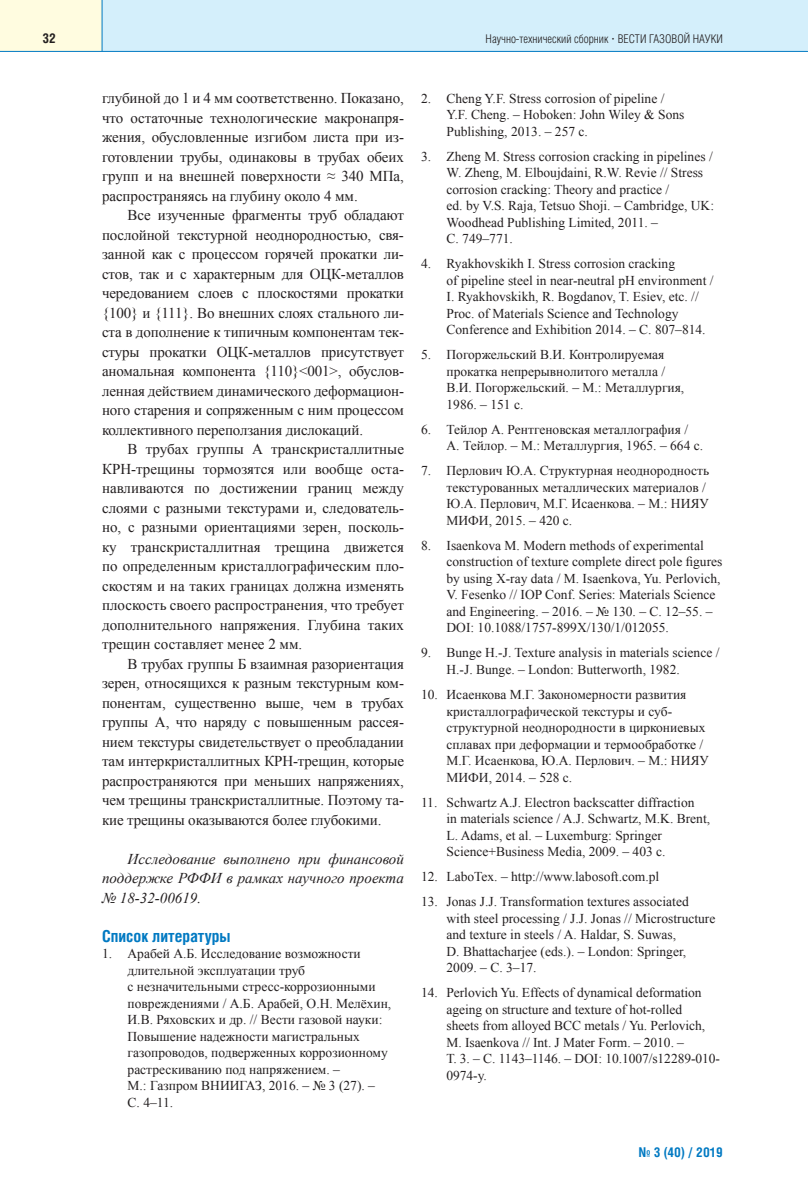
<style>
.page{position:relative;width:808px;height:1191px;background:#fff}
.page>*{position:absolute;margin:0;border:0;box-sizing:border-box;transform-origin:0 0}
.t1{font:700 16.5px "Helios Cond";color:#0079c2}
.t2{font:15px/19.5px "Times New Roman";letter-spacing:-.01em;color:#231f20;text-align:justify}
.t3{font:italic 15px/19.5px "Times New Roman";color:#231f20;text-align:justify}
.t4{font:13.5px/16.5px "Times New Roman";color:#231f20}
.t5{font:700 13.5px "Helios Cond";color:#0079c2}
.t6{font:700 13.5px "Helios Cond";color:#231f20}
.t7{font:300 12px "Helios Cond";color:#231f20}
.s1{font-family:"Times New Roman";font-weight:700}
</style>
<div class="page">
<div style="left:102px;top:0;width:706px;height:51px;background:#d4effb"></div>
<div style="left:0;top:0;width:102px;height:51px;background:#fffce0"></div>
<hr style="left:0;top:51px;width:808px;height:1px;background:#0079c2">
<hr style="left:102px;top:0;width:1px;height:51px;background:#0079c2">
<p class="t6" style="left:43px;top:33px;width:15px">32</p>
<p class="t7" style="left:486px;top:34px;width:239px">Научно-технический сборник <span class="s1">·</span> ВЕСТИ ГАЗОВОЙ НАУКИ</p>
<p class="t2" style="left:102px;top:88px;width:303px">глубиной до 1 и 4 мм соответственно. Показано, что остаточные технологические макронапря&shy;жения, обусловленные изгибом листа при из&shy;готовлении трубы, одинаковы в трубах обеих групп и на внешней поверхности ≈ 340 МПа, распространяясь на глубину около 4 мм.</p>
<p class="t2" style="left:102px;top:205px;width:303px;text-indent:26px">Все изученные фрагменты труб обладают послойной текстурной неоднородностью, свя&shy;занной как с процессом горячей прокатки ли&shy;стов, так и с характерным для ОЦК-металлов чередованием слоев с плоскостями прокатки {100} и {111}. Во внешних слоях стального ли&shy;ста в дополнение к типичным компонентам тек&shy;стуры прокатки ОЦК-металлов присутствует аномальная компонента {110}&lt;001&gt;, обуслов&shy;ленная действием динамического деформацион&shy;ного старения и сопряженным с ним процессом коллективного переползания дислокаций.</p>
<p class="t2" style="left:102px;top:439px;width:303px;text-indent:26px">В трубах группы А транскристаллитные КРН-трещины тормозятся или вообще оста&shy;навливаются по достижении границ между слоями с разными текстурами и, следователь&shy;но, с разными ориентациями зерен, посколь&shy;ку транскристаллитная трещина движется по определенным кристаллографическим пло&shy;скостям и на таких границах должна изменять плоскость своего распространения, что требует дополнительного напряжения. Глубина таких трещин составляет менее 2 мм.</p>
<p class="t2" style="left:102px;top:654px;width:303px;text-indent:26px">В трубах группы Б взаимная разориентация зерен, относящихся к разным текстурным ком&shy;понентам, существенно выше, чем в трубах группы А, что наряду с повышенным рассея&shy;нием текстуры свидетельствует о преобладании там интеркристаллитных КРН-трещин, которые распространяются при меньших напряжениях, чем трещины транскристаллитные. Поэтому та&shy;кие трещины оказываются более глубокими.</p>
<p class="t3" style="left:102px;top:849px;width:303px;text-indent:26px">Исследование выполнено при финансовой поддержке РФФИ в рамках научного проекта № 18-32-00619.</p>
<p class="t1" style="left:102px;top:930px;width:130px">Список литературы</p>
<p class="t4" style="left:128px;top:945px;width:265px;text-indent:-26px">1. Арабей А.Б. Исследование возможности длительной эксплуатации труб<br>с незначительными стресс-коррозионными повреждениями / А.Б. Арабей, О.Н. Мелёхин, И.В. Ряховских и др. // Вести газовой науки:<br>Повышение надежности магистральных газопроводов, подверженных коррозионному растрескиванию под напряжением. –<br>М.: Газпром ВНИИГАЗ, 2016. – № 3 (27). –<br>С. 4–11.</p>
<p class="t4" style="left:446px;top:90px;width:239px;text-indent:-26px">2. Cheng Y.F. Stress corrosion of pipeline /<br>Y.F. Cheng. – Hoboken: John Wiley &amp; Sons<br>Publishing, 2013. – 257 c.</p>
<p class="t4" style="left:446px;top:148px;width:269px;text-indent:-26px">3. Zheng M. Stress corrosion cracking in pipelines / W. Zheng, M. Elboujdaini, R.W. Revie // Stress corrosion cracking: Theory and practice /<br>ed. by V.S. Raja, Tetsuo Shoji. – Cambridge, UK:<br>Woodhead Publishing Limited, 2011. –<br>C. 749–771.</p>
<p class="t4" style="left:446px;top:255px;width:269px;text-indent:-26px">4. Ryakhovskikh I. Stress corrosion cracking<br>of pipeline steel in near-neutral pH environment / I. Ryakhovskikh, R. Bogdanov, T. Esiev, etc. // Proc. of Materials Science and Technology Conference and Exhibition 2014. – С. 807–814.</p>
<p class="t4" style="left:446px;top:346px;width:239px;text-indent:-26px">5. Погоржельский В.И. Контролируемая прокатка непрерывнолитого металла /<br>В.И. Погоржельский. – М.: Металлургия,<br>1986. – 151 с.</p>
<p class="t4" style="left:446px;top:421px;width:258px;text-indent:-26px">6. Тейлор А. Рентгеновская металлография /<br>А. Тейлор. – М.: Металлургия, 1965. – 664 с.</p>
<p class="t4" style="left:446px;top:462px;width:264px;text-indent:-26px">7. Перлович Ю.А. Структурная неоднородность текстурованных металлических материалов / Ю.А. Перлович, М.Г. Исаенкова. – М.: НИЯУ МИФИ, 2015. – 420 c.</p>
<p class="t4" style="left:446px;top:537px;width:277px;text-indent:-26px">8. Isaenkova M. Modern methods of experimental construction of texture complete direct pole figures by using X-ray data / M. Isaenkova, Yu. Perlovich, V. Fesenko // IOP Conf. Series: Materials Science and Engineering. – 2016. – № 130. – С. 12–55. – DOI: 10.1088/1757-899X/130/1/012055.</p>
<p class="t4" style="left:446px;top:644px;width:274px;text-indent:-26px">9. Bunge H.-J. Texture analysis in materials science /<br>H.-J. Bunge. – London: Butterworth, 1982.</p>
<p class="t4" style="left:446px;top:686px;width:264px;text-indent:-26px">10. Исаенкова М.Г. Закономерности развития кристаллографической текстуры и суб&shy;структурной неоднородности в циркониевых сплавах при деформации и термообработке / М.Г. Исаенкова, Ю.А. Перлович. – М.: НИЯУ МИФИ, 2014. – 528 с.</p>
<p class="t4" style="left:446px;top:793px;width:265px;text-indent:-26px">11. Schwartz A.J. Electron backscatter diffraction<br>in materials science / A.J. Schwartz, M.K. Brent, L. Adams, et al. – Luxemburg: Springer Science+Business Media, 2009. – 403 c.</p>
<p class="t4" style="left:421px;top:868px;width:240px">12. LaboTex. – http://www.labosoft.com.pl</p>
<p class="t4" style="left:446px;top:893px;width:270px;text-indent:-26px">13. Jonas J.J. Transformation textures associated with steel processing / J.J. Jonas // Microstructure and texture in steels / A. Haldar, S. Suwas,<br>D. Bhattacharjee (eds.). – London: Springer, 2009. – C. 3–17.</p>
<p class="t4" style="left:446px;top:984px;width:275px;text-indent:-26px">14. Perlovich Yu. Effects of dynamical deformation ageing on structure and texture of hot-rolled<br>sheets from alloyed BCC metals / Yu. Perlovich, M. Isaenkova // Int. J Mater Form. – 2010. –<br>Т. 3. – С. 1143–1146. – DOI: 10.1007/s12289-010- 0974-y.</p>
<p class="t5" style="left:639px;top:1147px;width:86px">№ 3 (40) / 2019</p>
</div>
